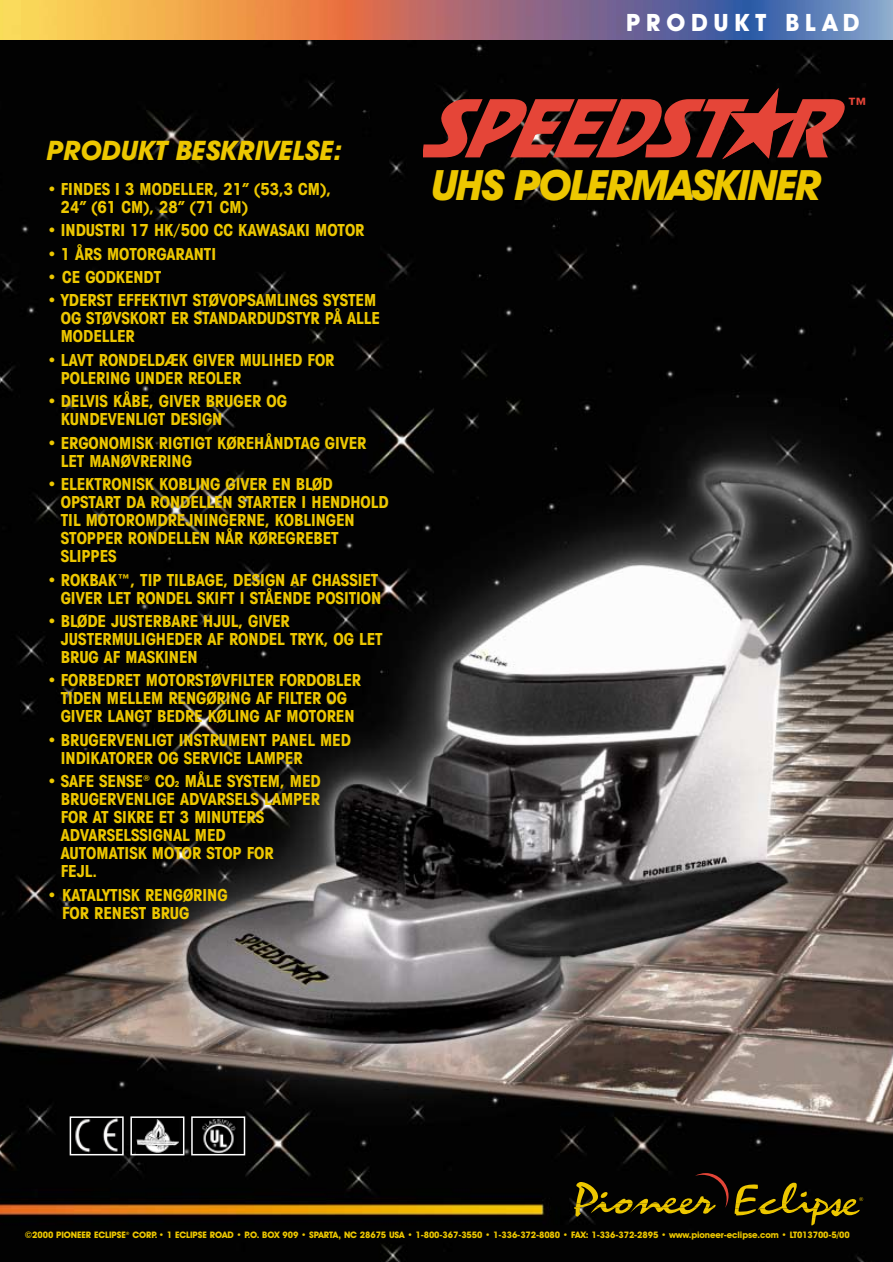
<style>
.page{position:relative;width:893px;height:1262px;background:#fff}
.page>*{position:absolute;margin:0;border:0;box-sizing:border-box;transform-origin:0 0}
.t1{font:italic 700 42px "Avant Garde IT Cby BT";letter-spacing:-.04em;color:#edc700}
.t2{font:italic 700 27px "Avant Garde IT Cby BT";color:#edc700}
.t3{font:italic 700 27px "Avant Garde IT Cby BT";color:#e54538}
.t4{font:700 24px "Avant Garde IT Cby BT";letter-spacing:.24em;color:#fff}
.t5{font:700 condensed 16.5px/18px "Avant Garde IT Cby BT";color:#edc700}
.t6{font:700 9px "Avant Garde IT Cby BT";letter-spacing:-.01em;color:#edc700}
.s1{font-size:8.25px}
</style>
<div class="page">
<img style="left:0;top:40px;width:892px;height:1221px">
<svg style="left:0;top:0;width:892px;height:40px;background:#ac8475"></svg>
<img style="left:73px;top:1119px;width:48px;height:33px">
<div style="left:70px;top:1116px;width:54px;height:39px;border:2px solid #fff"></div>
<img style="left:136px;top:1119px;width:42px;height:33px">
<div style="left:130px;top:1116px;width:54px;height:39px;border:2px solid #fff"></div>
<img style="left:200px;top:1119px;width:36px;height:33px">
<div style="left:191px;top:1116px;width:54px;height:39px;border:2px solid #fff"></div>
<svg style="left:574px;top:1173px;width:154px;height:43px;background:#2d2403"></svg>
<svg style="left:734px;top:1181px;width:129px;height:44px;background:#302901"></svg>
<svg style="left:423px;top:88px;width:423px;height:71px;background:#75241e"></svg>
<h3 class="t4" style="left:626px;top:14px;width:235px">PRODUKT BLAD</h3>
<h2 class="t2" style="left:47px;top:141px;width:296px">PRODUKT BESKRIVELSE:</h2>
<p class="t5" style="left:61px;top:182px;width:272px;text-indent:-14px">• FINDES I 3 MODELLER, 21” (53,3 CM),<br>24” (61 CM), 28” (71 CM)</p>
<p class="t5" style="left:47px;top:223px;width:319px">• INDUSTRI 17 HK/500 CC KAWASAKI MOTOR</p>
<p class="t5" style="left:47px;top:247px;width:170px">• 1 ÅRS MOTORGARANTI</p>
<p class="t5" style="left:47px;top:270px;width:116px">• CE GODKENDT</p>
<p class="t5" style="left:61px;top:293px;width:320px;text-indent:-14px">• YDERST EFFEKTIVT STØVOPSAMLINGS SYSTEM<br>OG STØVSKORT ER STANDARDUDSTYR PÅ ALLE<br>MODELLER</p>
<p class="t5" style="left:61px;top:353px;width:275px;text-indent:-14px">• LAVT RONDELDÆK GIVER MULIHED FOR<br>POLERING UNDER REOLER</p>
<p class="t5" style="left:61px;top:394px;width:227px;text-indent:-14px">• DELVIS KÅBE, GIVER BRUGER OG<br>KUNDEVENLIGT DESIGN</p>
<p class="t5" style="left:61px;top:436px;width:307px;text-indent:-14px">• ERGONOMISK RIGTIGT KØREHÅNDTAG GIVER<br>LET MANØVRERING</p>
<p class="t5" style="left:61px;top:477px;width:329px;text-indent:-14px">• ELEKTRONISK KOBLING GIVER EN BLØD<br>OPSTART DA RONDELLEN STARTER I HENDHOLD<br>TIL MOTOROMDREJNINGERNE, KOBLINGEN<br>STOPPER RONDELLEN NÅR KØREGREBET<br>SLIPPES</p>
<p class="t5" style="left:47px;top:572px;width:335px;text-align:right">• ROKBAK™, TIP TILBAGE, DESIGN AF CHASSIET<br>GIVER LET RONDEL SKIFT I STÅENDE POSITION</p>
<p class="t5" style="left:61px;top:614px;width:323px;text-indent:-14px">• BLØDE JUSTERBARE HJUL, GIVER<br>JUSTERMULIGHEDER AF RONDEL TRYK, OG LET<br>BRUG AF MASKINEN</p>
<p class="t5" style="left:47px;top:673px;width:315px;text-align:center">• FORBEDRET MOTORSTØVFILTER FORDOBLER<br>TIDEN MELLEM RENGØRING AF FILTER OG<br>GIVER LANGT BEDRE KØLING AF MOTOREN</p>
<p class="t5" style="left:61px;top:733px;width:291px;text-indent:-14px">• BRUGERVENLIGT INSTRUMENT PANEL MED<br>INDIKATORER OG SERVICE LAMPER</p>
<p class="t5" style="left:61px;top:774px;width:261px;text-indent:-13px">• SAFE SENSE<sup>®</sup> CO<span class="s1">2</span> MÅLE SYSTEM, MED<br>BRUGERVENLIGE ADVARSELS LAMPER<br>FOR AT SIKRE ET 3 MINUTERS<br>ADVARSELSSIGNAL MED<br>AUTOMATISK MOTOR STOP FOR<br>FEJL.</p>
<p class="t5" style="left:62px;top:887px;width:167px;text-indent:-15px">• KATALYTISK RENGØRING<br>FOR RENEST BRUG</p>
<h1 class="t1" style="left:431px;top:170px;width:392px">UHS POLERMASKINER</h1>
<h2 class="t3" style="left:846px;top:97px;width:24px">™</h2>
<p class="t6" style="left:25px;top:1232px;width:826px">©2000 PIONEER ECLIPSE<sup>®</sup> CORP. • 1 ECLIPSE ROAD • P.O. BOX 909 • SPARTA, NC 28675 USA • 1-800-367-3550 • 1-336-372-8080 • FAX: 1-336-372-2895 • www.pioneer-eclipse.com • LT013700-5/00</p>
</div>
